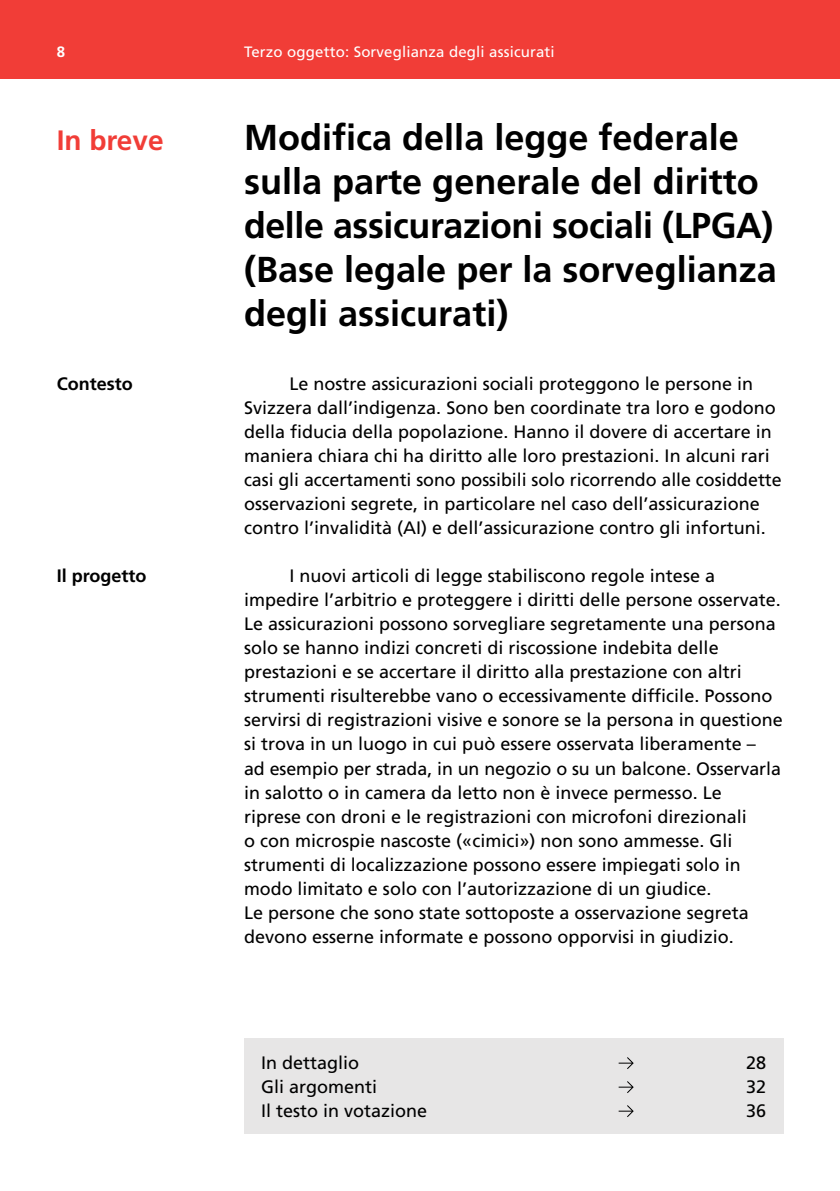
<style>
.page{position:relative;width:840px;height:1191px;background:#fff}
.page>*{position:absolute;margin:0;border:0;box-sizing:border-box;transform-origin:0 0}
.t1{font:700 36px/44px "Frutiger LT Std";color:#000}
.t2{font:700 28px "Frutiger LT Std";color:#f13d37}
.t3{font:18px/24px "Frutiger LT Std";color:#000}
.t4{font:700 18px "Frutiger LT Std";color:#000}
.t5{font:15px "Frutiger LT Std";letter-spacing:.01em;color:#fff}
.t6{font:700 15px "Frutiger LT Std";color:#fff}
</style>
<div class="page">
<div style="left:0;top:0;width:839px;height:78px;background:#f13d37"></div>
<div style="left:244px;top:1038px;width:538px;height:96px;background:#e7e6e6"></div>
<svg style="left:618px;top:1057px;width:15px;height:12px"></svg>
<svg style="left:618px;top:1081px;width:15px;height:12px"></svg>
<svg style="left:618px;top:1105px;width:15px;height:12px"></svg>
<p class="t6" style="left:57px;top:43px;width:10px">8</p>
<h2 class="t2" style="left:57px;top:124px;width:108px">In breve</h2>
<h3 class="t4" style="left:57px;top:373px;width:77px">Contesto</h3>
<h3 class="t4" style="left:57px;top:565px;width:91px">Il progetto</h3>
<h1 class="t5" style="left:244px;top:43px;width:312px">Terzo oggetto: Sorveglianza degli assicurati</h1>
<h1 class="t1" style="left:244px;top:116px;width:534px">Modifica della legge federale sulla parte generale del diritto delle assicurazioni sociali (LPGA) (Base legale per la sorveglianza degli assicurati)</h1>
<p class="t3" style="left:244px;top:372px;width:539px;text-indent:45px">Le nostre assicurazioni sociali proteggono le persone in Svizzera dall’indigenza. Sono ben coordinate tra loro e godono della fiducia della popolazione. Hanno il dovere di accertare in maniera chiara chi ha diritto alle loro prestazioni. In alcuni rari casi gli accertamenti sono possibili solo ricorrendo alle cosiddette osservazioni segrete, in particolare nel caso dell’assicurazione contro l’invalidità (AI) e dell’assicurazione contro gli infortuni.</p>
<p class="t3" style="left:244px;top:564px;width:540px;text-indent:45px">I nuovi articoli di legge stabiliscono regole intese a impedire l’arbitrio e proteggere i diritti delle persone osservate.<br>Le assicurazioni possono sorvegliare segretamente una persona solo se hanno indizi concreti di riscossione indebita delle prestazioni e se accertare il diritto alla prestazione con altri strumenti risulterebbe vano o eccessivamente difficile. Possono servirsi di registrazioni visive e sonore se la persona in questione si trova in un luogo in cui può essere osservata liberamente –<br>ad esempio per strada, in un negozio o su un balcone. Osservarla in salotto o in camera da letto non è invece permesso. Le riprese con droni e le registrazioni con microfoni direzionali<br>o con microspie nascoste («cimici») non sono ammesse. Gli strumenti di localizzazione possono essere impiegati solo in modo limitato e solo con l’autorizzazione di un giudice.<br>Le persone che sono state sottoposte a osservazione segreta devono esserne informate e possono opporvisi in giudizio.</p>
<p class="t3" style="left:261px;top:1051px;width:100px">In dettaglio</p>
<p class="t3" style="left:745px;top:1051px;width:22px">28</p>
<p class="t3" style="left:261px;top:1075px;width:118px">Gli argomenti</p>
<p class="t3" style="left:745px;top:1075px;width:22px">32</p>
<p class="t3" style="left:261px;top:1099px;width:168px">Il testo in votazione</p>
<p class="t3" style="left:745px;top:1099px;width:22px">36</p>
</div>
